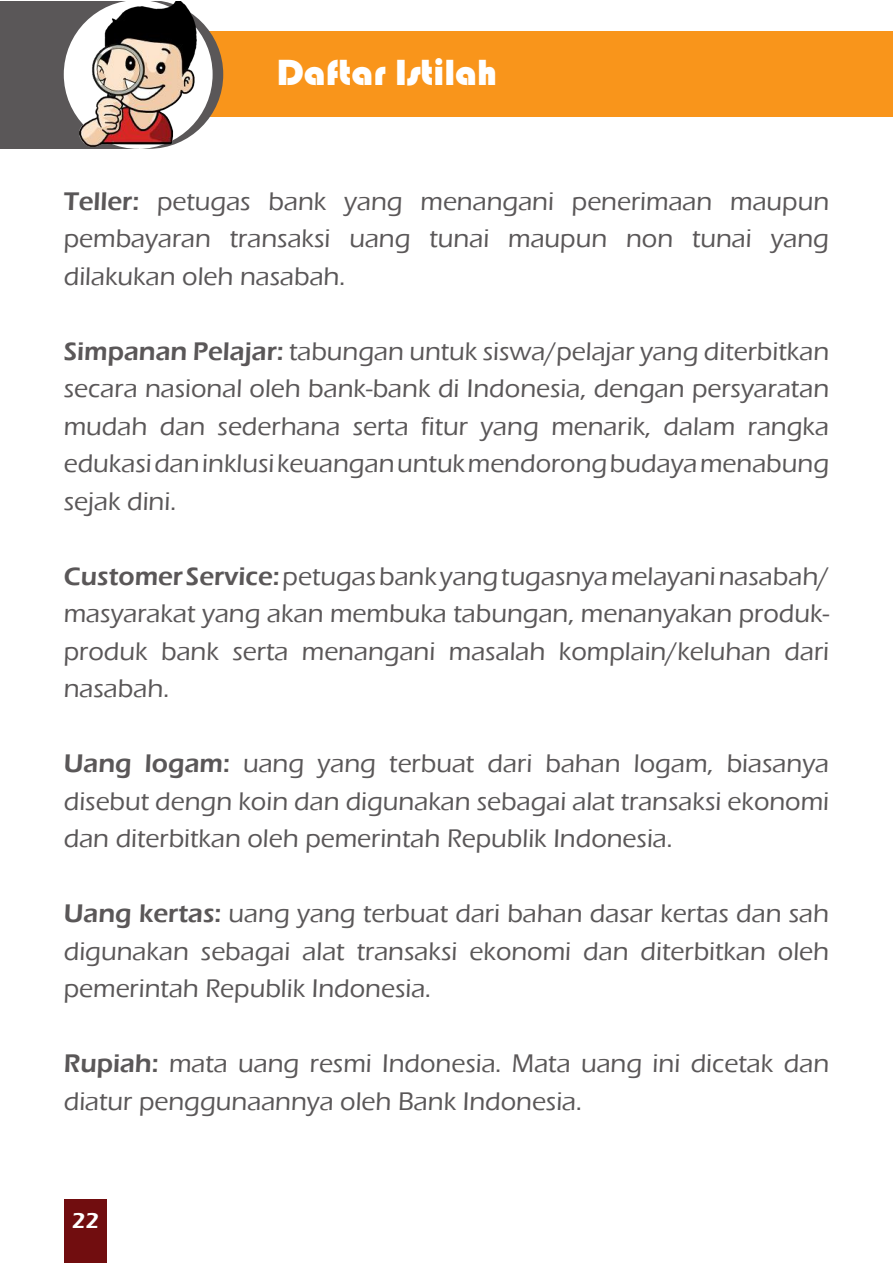
<style>
.page{position:relative;width:893px;height:1263px;background:#fff}
.page>*{position:absolute;margin:0;border:0;box-sizing:border-box;transform-origin:0 0}
.t1{font:37.5px "Bauhaus 93";color:#fff}
.t2{font:500 26.25px/37.5px "Eras ITC";color:#5a5758;text-align:justify}
.t3{font:600 22.5px "Eras ITC";color:#fff}
.s1{font-weight:600}
</style>
<div class="page">
<div style="left:138px;top:32px;width:754px;height:85px;background:#f9951b"></div>
<div style="left:0;top:1px;width:138px;height:148px;background:#5a5758"></div>
<svg style="left:64px;top:18px;width:159px;height:131px"></svg>
<img style="left:80px;top:1px;width:117px;height:146px">
<div style="left:64px;top:1199px;width:43px;height:64px;background:#710d0f"></div>
<h1 class="t1" style="left:276px;top:51px;width:222px">Daftar Istilah</h1>
<p class="t2" style="left:64px;top:183px;width:767px"><span class="s1">Teller:</span> petugas bank yang menangani penerimaan maupun pembayaran transaksi uang tunai maupun non tunai yang dilakukan oleh nasabah.</p>
<p class="t2" style="left:64px;top:333px;width:767px"><span class="s1">Simpanan Pelajar:</span> tabungan untuk siswa/pelajar yang diterbitkan secara nasional oleh bank-bank di Indonesia, dengan persyaratan mudah dan sederhana serta fitur yang menarik, dalam rangka edukasi dan inklusi keuangan untuk mendorong budaya menabung sejak dini.</p>
<p class="t2" style="left:64px;top:558px;width:767px"><span class="s1">Customer Service:</span> petugas bank yang tugasnya melayani nasabah/ masyarakat yang akan membuka tabungan, menanyakan produk&shy;produk bank serta menangani masalah komplain/keluhan dari nasabah.</p>
<p class="t2" style="left:64px;top:745px;width:767px"><span class="s1">Uang logam:</span> uang yang terbuat dari bahan logam, biasanya disebut dengn koin dan digunakan sebagai alat transaksi ekonomi dan diterbitkan oleh pemerintah Republik Indonesia.</p>
<p class="t2" style="left:64px;top:895px;width:767px"><span class="s1">Uang kertas:</span> uang yang terbuat dari bahan dasar kertas dan sah digunakan sebagai alat transaksi ekonomi dan diterbitkan oleh pemerintah Republik Indonesia.</p>
<p class="t2" style="left:64px;top:1045px;width:767px"><span class="s1">Rupiah:</span> mata uang resmi Indonesia. Mata uang ini dicetak dan diatur penggunaannya oleh Bank Indonesia.</p>
<p class="t3" style="left:71px;top:1208px;width:29px">1522</p>
</div>
